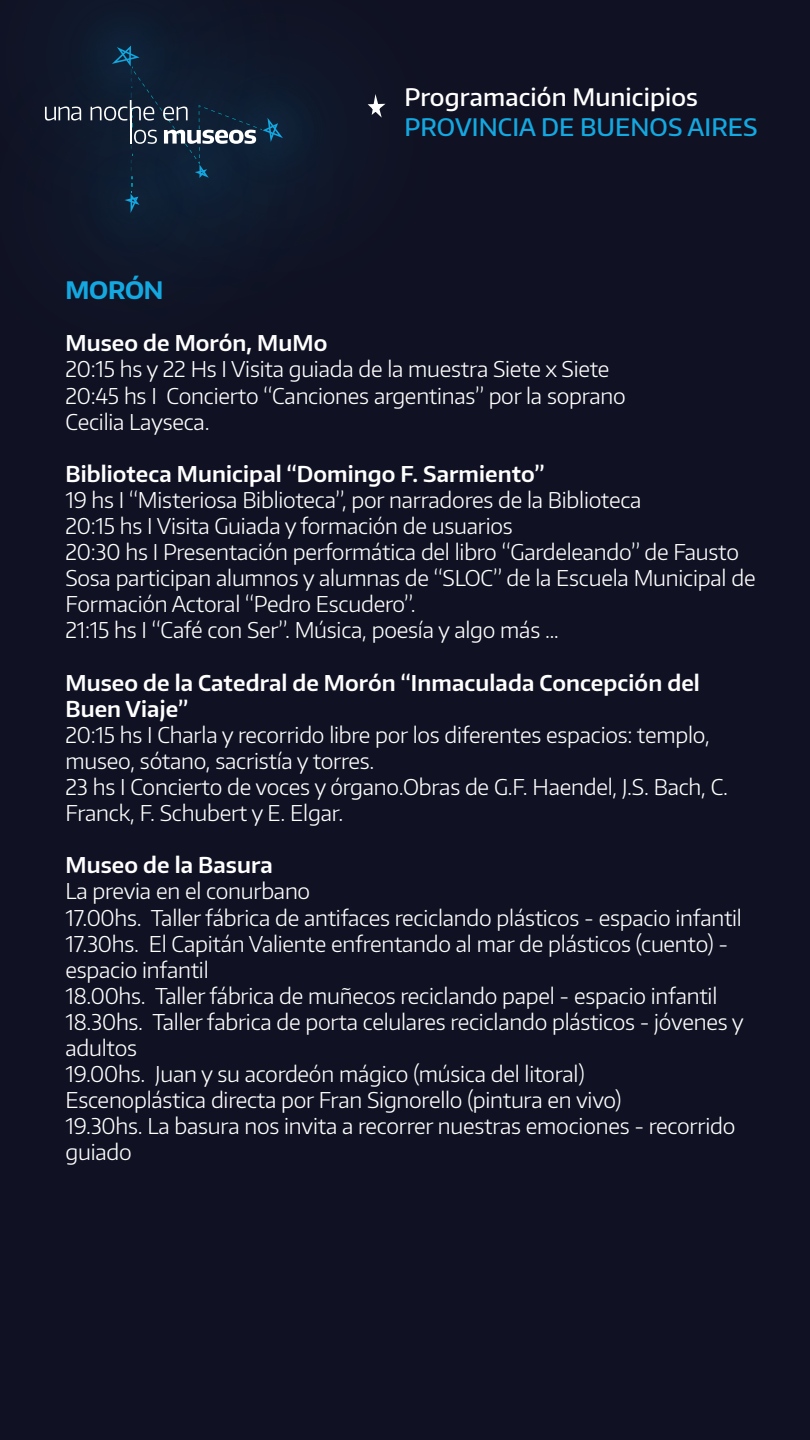
<style>
.page{position:relative;width:810px;height:1440px;background:#101223}
.page>*{position:absolute;margin:0;border:0;box-sizing:border-box;transform-origin:0 0}
.t1{font:500 24.08px "Encode Sans";letter-spacing:.005em;color:#fff}
.t2{font:500 24.08px "Encode Sans";letter-spacing:.005em;color:#14a8e1}
.t3{font:700 24.08px "Encode Sans";letter-spacing:-.01em;color:#14a8e1}
.t4{font:300 21.75px/26.1px "Encode Sans";letter-spacing:-.01em;color:#fff}
.t5{font:600 21.75px/26.1px "Encode Sans";letter-spacing:.005em;color:#fff}
</style>
<div class="page">
<img style="left:44px;top:14px;width:324px;height:230px">
<div style="left:60px;top:130px;width:145px;height:117px;background:#0f192d"></div>
<svg style="left:45px;top:106px;width:36px;height:15px"></svg>
<svg style="left:91px;top:46px;width:192px;height:167px"></svg>
<svg style="left:368px;top:94px;width:17px;height:24px"></svg>
<p class="t1" style="left:404px;top:81px;width:295px">Programación Municipios</p>
<p class="t2" style="left:404px;top:111px;width:355px">PROVINCIA DE BUENOS AIRES</p>
<p class="t3" style="left:65px;top:274px;width:99px">MORÓN</p>
<p class="t5" style="left:65px;top:329px;width:263px">Museo de Morón, MuMo</p>
<p class="t4" style="left:65px;top:356px;width:562px">20:15 hs y 22 Hs I Visita guiada de la muestra Siete x Siete<br>20:45 hs I Concierto “Canciones argentinas” por la soprano<br>Cecilia Layseca.</p>
<p class="t5" style="left:65px;top:460px;width:481px">Biblioteca Municipal “Domingo F. Sarmiento”</p>
<p class="t4" style="left:65px;top:486px;width:692px">19 hs I “Misteriosa Biblioteca”, por narradores de la Biblioteca<br>20:15 hs I Visita Guiada y formación de usuarios<br>20:30 hs I Presentación performática del libro “Gardeleando” de Fausto Sosa participan alumnos y alumnas de “SLOC” de la Escuela Municipal de Formación Actoral “Pedro Escudero”.<br>21:15 hs I “Café con Ser”. Música, poesía y algo más …</p>
<p class="t5" style="left:65px;top:669px;width:636px">Museo de la Catedral de Morón “Inmaculada Concepción del<br>Buen Viaje”</p>
<p class="t4" style="left:65px;top:721px;width:664px">20:15 hs I Charla y recorrido libre por los diferentes espacios: templo, museo, sótano, sacristía y torres.<br>23 hs I Concierto de voces y órgano.Obras de G.F. Haendel, J.S. Bach, C.<br>Franck, F. Schubert y E. Elgar.</p>
<p class="t5" style="left:65px;top:851px;width:209px">Museo de la Basura</p>
<p class="t4" style="left:65px;top:878px;width:680px">La previa en el conurbano<br>17.00hs. Taller fábrica de antifaces reciclando plásticos - espacio infantil 17.30hs. El Capitán Valiente enfrentando al mar de plásticos (cuento) - espacio infantil<br>18.00hs. Taller fábrica de muñecos reciclando papel - espacio infantil 18.30hs. Taller fabrica de porta celulares reciclando plásticos - jóvenes y adultos<br>19.00hs. Juan y su acordeón mágico (música del litoral)<br>Escenoplástica directa por Fran Signorello (pintura en vivo)<br>19.30hs. La basura nos invita a recorrer nuestras emociones - recorrido guiado</p>
</div>
